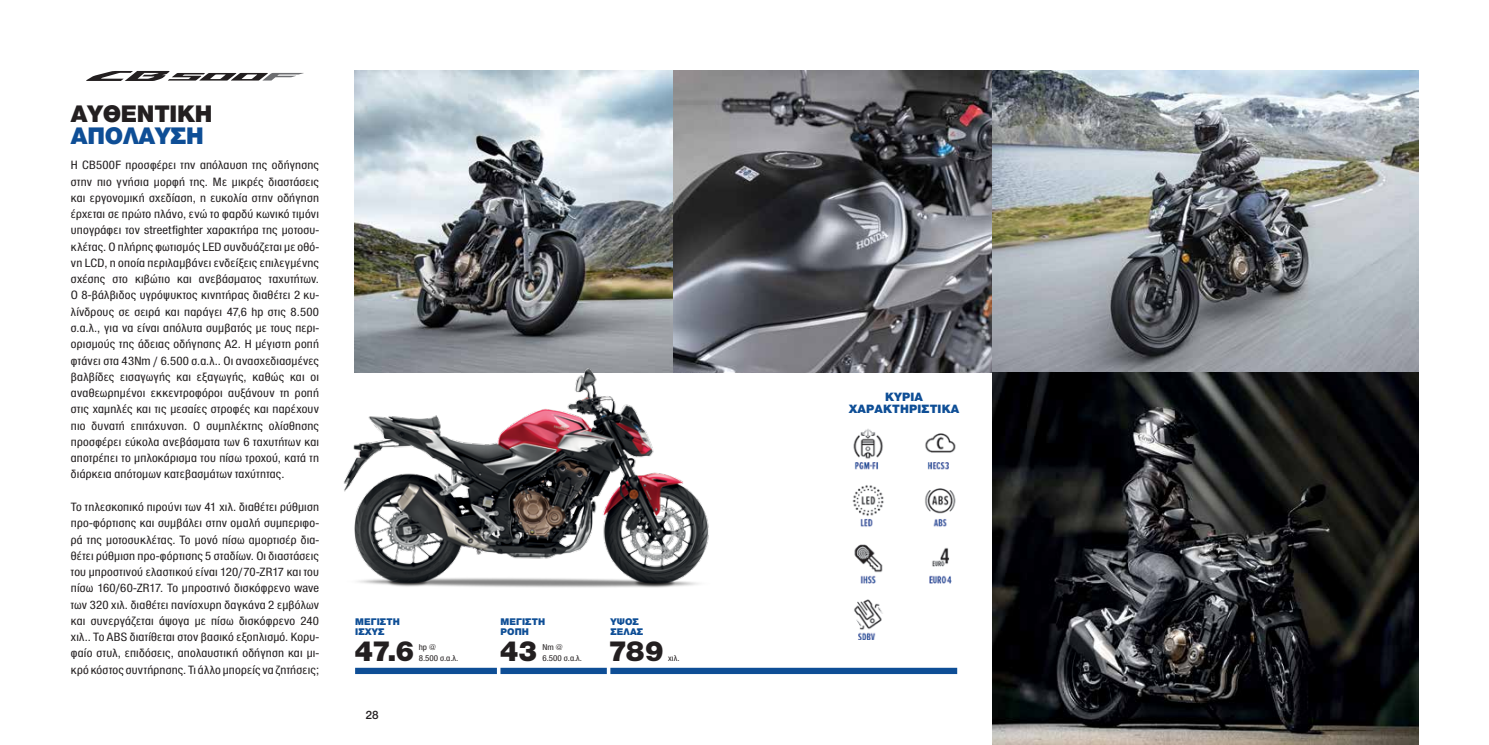
<style>
.page{position:relative;width:1489px;height:745px;background:#fff}
.page>*{position:absolute;margin:0;border:0;box-sizing:border-box;transform-origin:0 0}
.t1{font:900 30px "Helvetica Neue Greek";letter-spacing:-.015em;color:#231f20}
.t2{font:900 24.75px "Helvetica Neue Greek";letter-spacing:-.01em;color:#231f20}
.t3{font:900 24.75px "Helvetica Neue Greek";letter-spacing:-.01em;color:#0e4e96}
.t4{font:condensed 12.5px/16.2px "Helvetica Neue Greek";letter-spacing:.02em;color:#231f20;text-align:justify;scale:1.1 1}
.t5{font:900 12.5px/11.2px "Helvetica Neue Greek";letter-spacing:.01em;color:#0e4e96;text-align:center}
.t6{font:500 12.5px "Helvetica Neue Greek";color:#231f20}
.t7{font:900 10px/10px "Helvetica Neue Greek";letter-spacing:.01em;color:#0e4e96}
.t8{font:condensed 8.75px/10.5px "Helvetica Neue Greek";color:#231f20;scale:1.1 1}
</style>
<div class="page">
<img style="left:354px;top:71px;width:1063px;height:301px">
<img style="left:992px;top:372px;width:425px;height:372px">
<img style="left:344px;top:355px;width:403px;height:233px">
<svg style="left:86px;top:71px;width:218px;height:10px"></svg>
<div style="left:355px;top:667px;width:142px;height:6px;background:#0e4e96"></div>
<div style="left:500px;top:667px;width:107px;height:6px;background:#0e4e96"></div>
<div style="left:610px;top:667px;width:347px;height:6px;background:#0e4e96"></div>
<img style="left:852px;top:429px;width:104px;height:210px">
<h2 class="t2" style="left:71px;top:100px;width:143px">ΑΥΘΕΝΤΙΚΗ</h2>
<h2 class="t3" style="left:71px;top:122px;width:134px">ΑΠΟΛΑΥΣΗ</h2>
<p class="t4" style="left:71px;top:157px;width:227px">Η CB500F προσφέρει την απόλαυση της οδήγησης στην πιο γνήσια μορφή της. Με μικρές διαστάσεις και εργονομική σχεδίαση, η ευκολία στην οδήγηση έρχεται σε πρώτο πλάνο, ενώ το φαρδύ κωνικό τιμόνι υπογράφει τον streetfighter χαρακτήρα της μοτοσυ&shy;κλέτας. Ο πλήρης φωτισμός LED συνδυάζεται με οθό&shy;νη LCD, η οποία περιλαμβάνει ενδείξεις επιλεγμένης σχέσης στο κιβώτιο και ανεβάσματος ταχυτήτων.<br>Ο 8-βάλβιδος υγρόψυκτος κινητήρας διαθέτει 2 κυ&shy;λίνδρους σε σειρά και παράγει 47,6 hp στις 8.500 σ.α.λ., για να είναι απόλυτα συμβατός με τους περι&shy;ορισμούς της άδειας οδήγησης Α2. Η μέγιστη ροπή φτάνει στα 43Nm / 6.500 σ.α.λ.. Οι ανασχεδιασμένες βαλβίδες εισαγωγής και εξαγωγής, καθώς και οι αναθεωρημένοι εκκεντροφόροι αυξάνουν τη ροπή στις χαμηλές και τις μεσαίες στροφές και παρέχουν πιο δυνατή επιτάχυνση. Ο συμπλέκτης ολίσθησης προσφέρει εύκολα ανεβάσματα των 6 ταχυτήτων και αποτρέπει το μπλοκάρισμα του πίσω τροχού, κατά τη διάρκεια απότομων κατεβασμάτων ταχύτητας.</p>
<p class="t4" style="left:71px;top:498px;width:227px">Το τηλεσκοπικό πιρούνι των 41 χιλ. διαθέτει ρύθμιση προ-φόρτισης και συμβάλει στην ομαλή συμπεριφο&shy;ρά της μοτοσυκλέτας. Το μονό πίσω αμορτισέρ δια&shy;θέτει ρύθμιση προ-φόρτισης 5 σταδίων. Οι διαστάσεις του μπροστινού ελαστικού είναι 120/70-ZR17 και του πίσω 160/60-ZR17. Το μπροστινό δισκόφρενο wave των 320 χιλ. διαθέτει πανίσχυρη δαγκάνα 2 εμβόλων και συνεργάζεται άψογα με πίσω δισκόφρενο 240 χιλ.. Το ABS διατίθεται στον βασικό εξοπλισμό. Κορυ&shy;φαίο στυλ, επιδόσεις, απολαυστική οδήγηση και μι&shy;κρό κόστος συντήρησης. Τι άλλο μπορείς να ζητήσεις;</p>
<p class="t7" style="left:355px;top:616px;width:46px">ΜΕΓΙΣΤΗ<br>ΙΣΧΥΣ</p>
<p class="t7" style="left:500px;top:616px;width:46px">ΜΕΓΙΣΤΗ<br>ΡΟΠΗ</p>
<p class="t7" style="left:610px;top:616px;width:34px">ΥΨΟΣ<br>ΣΕΛΑΣ</p>
<h1 class="t1" style="left:354px;top:634px;width:61px">47.6</h1>
<h1 class="t1" style="left:500px;top:634px;width:39px">43</h1>
<h1 class="t1" style="left:608px;top:634px;width:57px">789</h1>
<p class="t8" style="left:418px;top:641px;width:38px">hp @<br>8.500 σ.α.λ.</p>
<p class="t8" style="left:668px;top:652px;width:12px">χιλ.</p>
<p class="t8" style="left:542px;top:641px;width:38px">Nm @<br>6.500 σ.α.λ.</p>
<p class="t6" style="left:366px;top:708px;width:14px">28</p>
<p class="t5" style="left:848px;top:391px;width:112px">ΚΥΡΙΑ<br>ΧΑΡΑΚΤΗΡΙΣΤΙΚΑ</p>
</div>
